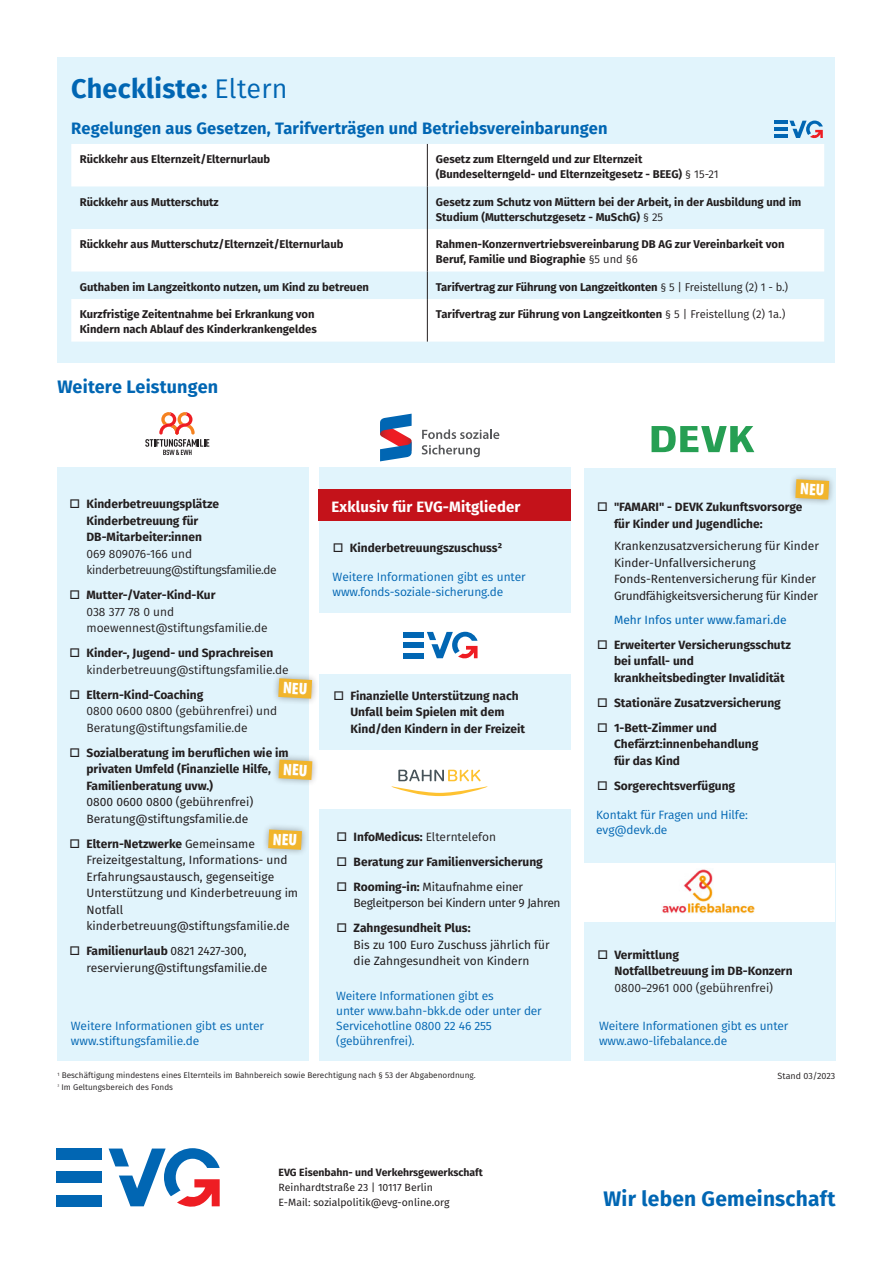
<style>
.page{position:relative;width:893px;height:1263px;background:#fff}
.page>*{position:absolute;margin:0;border:0;box-sizing:border-box;transform-origin:0 0}
.t1{font:700 27px "Fira Sans";letter-spacing:.01em;color:#0166b3}
.t2{font:700 21px "Fira Sans";letter-spacing:.01em;color:#0166b3}
.t3{font:700 18px "Fira Sans";letter-spacing:.01em;color:#0166b3}
.t4{font:700 16.5px "Fira Sans";letter-spacing:.01em;color:#0166b3}
.t5{font:700 15px "Fira Sans";letter-spacing:.01em;color:#fff}
.t6{font:700 12px/16.5px "Fira Sans";color:#231f20}
.t7{font:12px/16.5px "Fira Sans";color:#231f20}
.t8{font:12px/15px "Fira Sans";letter-spacing:-.01em;color:#0166b3}
.t9{font:12px/16.5px "Fira Sans";color:#231f20}
.t10{font:12px/16.5px "Fira Sans";letter-spacing:-.03em;color:#231f20}
.t11{font:12px "Fira Sans";color:#0166b3}
.t12{font:700 11.25px/15px "Fira Sans";color:#231f20}
.t13{font:10.5px "Fira Sans";color:#231f20}
.t14{font:700 10.5px "Fira Sans";color:#231f20}
.t15{font:9px "Fira Sans";color:#231f20}
.t16{font:8.25px "Fira Sans";color:#231f20}
.s1{font-weight:400}
.s2{font-weight:700}
</style>
<div class="page">
<svg style="left:109px;top:1148px;width:111px;height:59px"></svg>
<div style="left:56px;top:1148px;width:45px;height:12px;background:#0166b3"></div>
<div style="left:56px;top:1172px;width:45px;height:11px;background:#0166b3"></div>
<div style="left:56px;top:1195px;width:45px;height:11px;background:#0166b3"></div>
<div style="left:584px;top:412px;width:252px;height:649px;background:#e1f4fc"></div>
<div style="left:57px;top:403px;width:252px;height:658px;background:#e1f4fc"></div>
<div style="left:320px;top:467px;width:251px;height:594px;background:#e1f4fc"></div>
<div style="left:57px;top:403px;width:252px;height:64px;background:#fff"></div>
<svg style="left:145px;top:412px;width:64px;height:43px"></svg>
<div style="left:319px;top:489px;width:252px;height:32px;background:#c4121a"></div>
<svg style="left:422px;top:429px;width:77px;height:10px"></svg>
<svg style="left:422px;top:445px;width:58px;height:12px"></svg>
<svg style="left:380px;top:414px;width:32px;height:47px"></svg>
<div style="left:584px;top:407px;width:251px;height:60px;background:#fff"></div>
<svg style="left:652px;top:426px;width:102px;height:26px"></svg>
<div style="left:320px;top:613px;width:251px;height:60px;background:#fff"></div>
<svg style="left:427px;top:632px;width:51px;height:27px"></svg>
<div style="left:403px;top:632px;width:20px;height:5px;background:#0166b3"></div>
<div style="left:403px;top:642px;width:20px;height:6px;background:#0166b3"></div>
<div style="left:403px;top:653px;width:20px;height:5px;background:#0166b3"></div>
<div style="left:584px;top:863px;width:251px;height:59px;background:#fff"></div>
<img style="left:662px;top:869px;width:93px;height:45px">
<div style="left:319px;top:751px;width:253px;height:58px;background:#fff"></div>
<svg style="left:391px;top:769px;width:96px;height:27px"></svg>
<div style="left:57px;top:57px;width:778px;height:305px;background:#e1f4fc"></div>
<svg style="left:774px;top:121px;width:49px;height:18px"></svg>
<svg style="left:71px;top:144px;width:753px;height:198px;fill:#fff"></svg>
<hr style="left:427px;top:144px;width:1px;height:42px;background:#231f20">
<hr style="left:427px;top:186px;width:1px;height:43px;background:#231f20">
<hr style="left:427px;top:229px;width:1px;height:43px;background:#231f20">
<svg style="left:427px;top:272px;width:1px;height:27px"></svg>
<hr style="left:427px;top:299px;width:1px;height:43px;background:#231f20">
<div style="left:261px;top:822px;width:48px;height:35px;background:#231f20;opacity:.4"></div>
<div style="left:272px;top:752px;width:47px;height:35px;background:#231f20;opacity:.4"></div>
<div style="left:271px;top:671px;width:48px;height:35px;background:#231f20;opacity:.4"></div>
<div style="left:788px;top:472px;width:48px;height:35px;background:#231f20;opacity:.4"></div>
<svg style="left:268px;top:829px;width:34px;height:21px"></svg>
<svg style="left:279px;top:760px;width:33px;height:20px"></svg>
<svg style="left:278px;top:678px;width:34px;height:21px"></svg>
<svg style="left:795px;top:479px;width:34px;height:21px"></svg>
<p class="t1" style="left:71px;top:66px;width:218px">Checkliste: <span class="s1">Eltern</span></p>
<p class="t4" style="left:71px;top:114px;width:538px">Regelungen aus Gesetzen, Tarifverträgen und Betriebsvereinbarungen</p>
<p class="t12" style="left:80px;top:151px;width:192px">Rückkehr aus Elternzeit/Elternurlaub</p>
<p class="t12" style="left:436px;top:151px;width:284px">Gesetz zum Elterngeld und zur Elternzeit (Bundeselterngeld- und Elternzeitgesetz - BEEG) <span class="s1">§ 15-21</span></p>
<p class="t12" style="left:80px;top:193px;width:140px">Rückkehr aus Mutterschutz</p>
<p class="t12" style="left:436px;top:193px;width:367px">Gesetz zum Schutz von Müttern bei der Arbeit, in der Ausbildung und im<br>Studium (Mutterschutzgesetz - MuSchG) <span class="s1">§ 25</span></p>
<p class="t12" style="left:80px;top:236px;width:265px">Rückkehr aus Mutterschutz/Elternzeit/Elternurlaub</p>
<p class="t12" style="left:436px;top:236px;width:350px">Rahmen-Konzernvertriebsvereinbarung DB AG zur Vereinbarkeit von<br>Beruf, Familie und Biographie <span class="s1">§5 und §6</span></p>
<p class="t12" style="left:80px;top:278px;width:291px">Guthaben im Langzeitkonto nutzen, um Kind zu betreuen</p>
<p class="t12" style="left:436px;top:278px;width:354px">Tarifvertrag zur Führung von Langzeitkonten <span class="s1">§ 5 | Freistellung (2) 1 - b.)</span></p>
<p class="t12" style="left:80px;top:306px;width:238px">Kurzfristige Zeitentnahme bei Erkrankung von<br>Kindern nach Ablauf des Kinderkrankengeldes</p>
<p class="t12" style="left:436px;top:306px;width:351px">Tarifvertrag zur Führung von Langzeitkonten <span class="s1">§ 5 | Freistellung (2) 1a.)</span></p>
<p class="t3" style="left:57px;top:372px;width:162px">Weitere Leistungen</p>
<p class="t6" style="left:86px;top:495px;width:192px;text-indent:-17px">□ Kinderbetreuungsplätze<br>Kinderbetreuung für<br>DB-Mitarbeiter:innen<br><span class="s1">069 809076-166 und kinderbetreuung@stiftungsfamilie.de</span></p>
<p class="t9" style="left:86px;top:586px;width:183px;text-indent:-17px">□ <span class="s2">Mutter-/Vater-Kind-Kur<br></span>038 377 78 0 und moewennest@stiftungsfamilie.de</p>
<p class="t9" style="left:86px;top:644px;width:204px;text-indent:-17px">□ <span class="s2">Kinder-, Jugend- und Sprachreisen </span>kinderbetreuung@stiftungsfamilie.de</p>
<p class="t9" style="left:86px;top:686px;width:192px;text-indent:-17px">□ <span class="s2">Eltern-Kind-Coaching<br></span>0800 0600 0800 (gebührenfrei) und<br>Beratung@stiftungsfamilie.de</p>
<p class="t6" style="left:86px;top:743px;width:204px;text-indent:-17px">□ Sozialberatung im beruflichen wie im privaten Umfeld (Finanzielle Hilfe, Familienberatung uvw.)<br><span class="s1">0800 0600 0800 (gebührenfrei)<br>Beratung@stiftungsfamilie.de</span></p>
<p class="t7" style="left:86px;top:835px;width:213px;text-indent:-17px">□ <span class="s2">Eltern-Netzwerke</span> Gemeinsame Freizeitgestaltung, Informations- und Erfahrungsaustausch, gegenseitige Unterstützung und Kinderbetreuung im Notfall kinderbetreuung@stiftungsfamilie.de</p>
<p class="t7" style="left:86px;top:942px;width:182px;text-indent:-17px">□ <span class="s2">Familienurlaub</span> 0821 2427-300, reservierung@stiftungsfamilie.de</p>
<p class="t8" style="left:71px;top:1018px;width:195px">Weitere Informationen gibt es unter www.stiftungsfamilie.de</p>
<p class="t5" style="left:332px;top:494px;width:191px">Exklusiv für EVG-Mitglieder</p>
<p class="t6" style="left:333px;top:539px;width:171px">□ Kinderbetreuungszuschuss²</p>
<p class="t8" style="left:333px;top:569px;width:195px">Weitere Informationen gibt es unter www.fonds-soziale-sicherung.de</p>
<p class="t6" style="left:350px;top:686px;width:176px;text-indent:-17px">□ Finanzielle Unterstützung nach<br>Unfall beim Spielen mit dem<br>Kind/den Kindern in der Freizeit</p>
<p class="t9" style="left:337px;top:828px;width:161px">□ <span class="s2">InfoMedicus:</span> Elterntelefon</p>
<p class="t6" style="left:337px;top:852px;width:208px">□ Beratung zur Familienversicherung</p>
<p class="t10" style="left:354px;top:878px;width:208px;text-indent:-17px">□ <span class="s2">Rooming-in:</span> Mitaufnahme einer<br>Begleitperson bei Kindern unter 9 Jahren</p>
<p class="t7" style="left:354px;top:919px;width:198px;text-indent:-17px">□ <span class="s2">Zahngesundheit Plus:<br></span>Bis zu 100 Euro Zuschuss jährlich für die Zahngesundheit von Kindern</p>
<p class="t8" style="left:336px;top:988px;width:207px">Weitere Informationen gibt es<br>unter www.bahn-bkk.de oder unter der<br>Servicehotline 0800 22 46 255 (gebührenfrei).</p>
<p class="t16" style="left:57px;top:1069px;width:420px"><sup>1</sup> Beschäftigung mindestens eines Elternteils im Bahnbereich sowie Berechtigung nach § 53 der Abgabenordnung.</p>
<p class="t16" style="left:57px;top:1081px;width:117px"><sup>²</sup> Im Geltungsbereich des Fonds</p>
<p class="t14" style="left:279px;top:1163px;width:206px">EVG Eisenbahn- und Verkehrsgewerkschaft</p>
<p class="t13" style="left:279px;top:1179px;width:156px">Reinhardtstraße 23 | 10117 Berlin</p>
<p class="t13" style="left:279px;top:1194px;width:173px">E-Mail: sozialpolitik@evg-online.org</p>
<p class="t6" style="left:614px;top:498px;width:190px;text-indent:-17px">□ "FAMARI" - DEVK Zukunftsvorsorge für Kinder und Jugendliche:</p>
<p class="t7" style="left:614px;top:537px;width:207px">Krankenzusatzversicherung für Kinder Kinder-Unfallversicherung Fonds-Rentenversicherung für Kinder Grundfähigkeitsversicherung für Kinder</p>
<p class="t11" style="left:614px;top:610px;width:174px">Mehr Infos unter www.famari.de</p>
<p class="t6" style="left:614px;top:635px;width:178px;text-indent:-17px">□ Erweiterter Versicherungsschutz bei unfall- und krankheitsbedingter Invalidität</p>
<p class="t6" style="left:597px;top:693px;width:185px">□ Stationäre Zusatzversicherung</p>
<p class="t6" style="left:614px;top:718px;width:146px;text-indent:-17px">□ 1-Bett-Zimmer und<br>Chefärzt:innenbehandlung für das Kind</p>
<p class="t6" style="left:597px;top:776px;width:140px">□ Sorgerechtsverfügung</p>
<p class="t8" style="left:596px;top:807px;width:153px">Kontakt für Fragen und Hilfe: evg@devk.de</p>
<p class="t6" style="left:614px;top:945px;width:180px;text-indent:-17px">□ Vermittlung<br>Notfallbetreuung im DB-Konzern<br><span class="s1">0800–2961 000 (gebührenfrei)</span></p>
<p class="t8" style="left:599px;top:1018px;width:191px">Weitere Informationen gibt es unter www.awo-lifebalance.de</p>
<p class="t15" style="left:778px;top:1069px;width:59px">Stand 03/2023</p>
<p class="t2" style="left:604px;top:1180px;width:233px">Wir leben Gemeinschaft</p>
</div>
